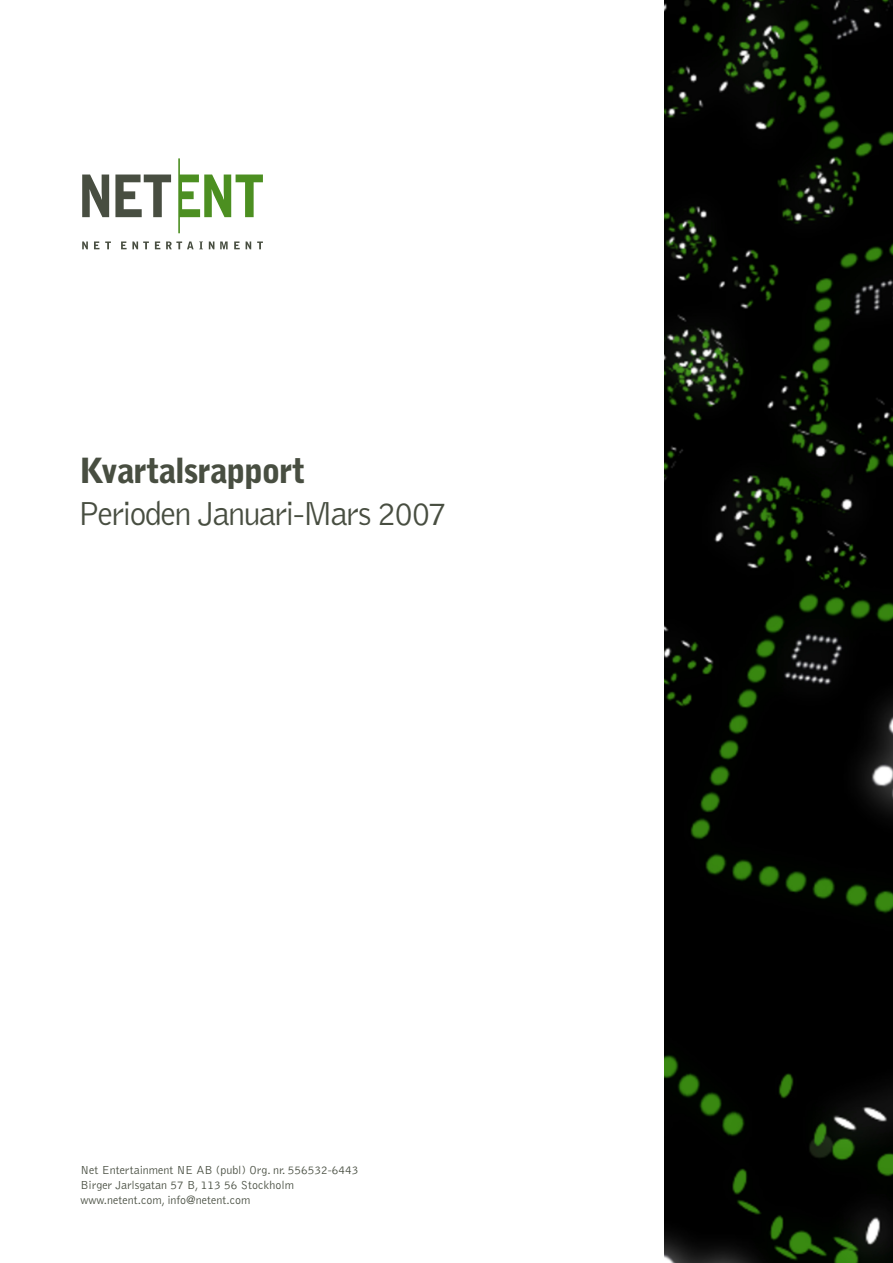
<style>
.page{position:relative;width:893px;height:1263px;background:#fff}
.page>*{position:absolute;margin:0;border:0;box-sizing:border-box;transform-origin:0 0}
.t1{font:300 34.5px "Bell Gothic Std";letter-spacing:-.055em;color:#484e41}
.t2{font:900 34.5px "Bell Gothic Std";letter-spacing:-.035em;color:#484e41}
.t3{font:300 12px/15px "Bell Gothic Std";color:#484e41}
</style>
<div class="page">
<svg style="left:82px;top:175px;width:27px;height:42px"></svg>
<svg style="left:115px;top:175px;width:56px;height:42px"></svg>
<svg style="left:178px;top:158px;width:85px;height:75px"></svg>
<svg style="left:82px;top:241px;width:6px;height:8px"></svg>
<svg style="left:94px;top:241px;width:5px;height:8px"></svg>
<svg style="left:105px;top:241px;width:6px;height:8px"></svg>
<svg style="left:121px;top:241px;width:28px;height:8px"></svg>
<svg style="left:155px;top:241px;width:5px;height:8px"></svg>
<svg style="left:166px;top:241px;width:37px;height:8px"></svg>
<svg style="left:209px;top:241px;width:5px;height:8px"></svg>
<svg style="left:220px;top:241px;width:8px;height:8px"></svg>
<svg style="left:234px;top:241px;width:6px;height:8px"></svg>
<svg style="left:246px;top:241px;width:5px;height:8px"></svg>
<svg style="left:257px;top:241px;width:6px;height:8px"></svg>
<img style="left:665px;top:0;width:228px;height:1263px">
<h1 class="t2" style="left:79px;top:450px;width:228px">Kvartalsrapport</h1>
<h1 class="t1" style="left:77px;top:495px;width:372px">Perioden Januari-Mars 2007</h1>
<p class="t3" style="left:80px;top:1163px;width:280px">Net Entertainment NE AB (publ) Org. nr. 556532-6443<br>Birger Jarlsgatan 57 B, 113 56 Stockholm www.netent.com, info@netent.com</p>
</div>
